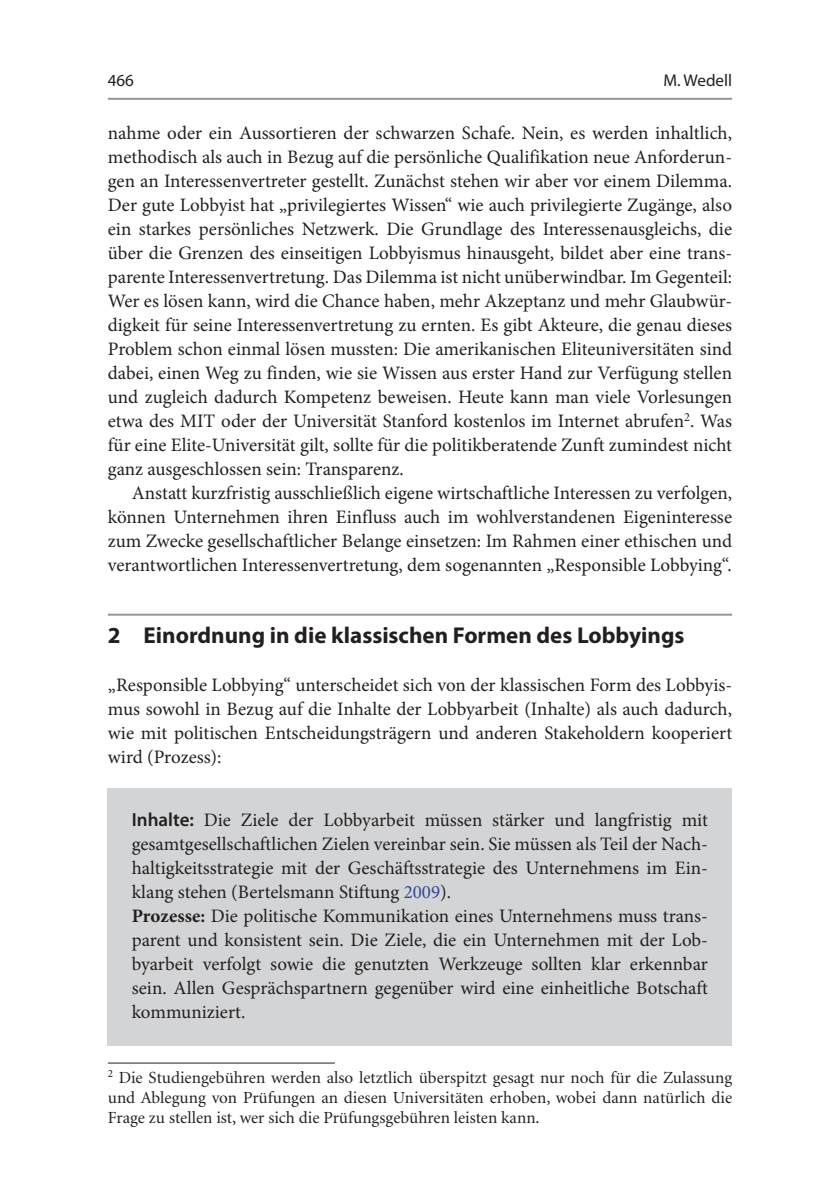
<style>
.page{position:relative;width:840px;height:1191px;background:#fff}
.page>*{position:absolute;margin:0;border:0;box-sizing:border-box;transform-origin:0 0}
.t1{font:700 23px "Myriad Pro";color:#231f20}
.t2{font:19px/24px "Minion Pro";color:#231f20;text-align:justify}
.t3{font:17px/20px "Minion";color:#231f20;text-align:justify}
.t4{font:17px "Myriad Pro";color:#231f20}
.s1{font-family:"Myriad Pro";font-weight:600}
.s2{color:#324a97}
.s3{font-weight:700}
</style>
<div class="page">
<hr style="left:108px;top:98px;width:623px;height:2px;background:#949699">
<hr style="left:108px;top:613px;width:623px;height:2px;background:#949699">
<hr style="left:108px;top:1062px;width:226px;height:1px;background:#231f20">
<div style="left:108px;top:788px;width:623px;height:257px;background:#d2d4d5"></div>
<p class="t4" style="left:108px;top:70px;width:28px">466</p>
<p class="t4" style="left:663px;top:70px;width:70px">M. Wedell</p>
<p class="t2" style="left:108px;top:121px;width:625px">nahme oder ein Aussortieren der schwarzen Schafe. Nein, es werden inhaltlich, methodisch als auch in Bezug auf die persönliche Qualifikation neue Anforderun&shy;gen an Interessenvertreter gestellt. Zunächst stehen wir aber vor einem Dilemma.<br>Der gute Lobbyist hat „privilegiertes Wissen“ wie auch privilegierte Zugänge, also ein starkes persönliches Netzwerk. Die Grundlage des Interessenausgleichs, die über die Grenzen des einseitigen Lobbyismus hinausgeht, bildet aber eine trans&shy;parente Interessenvertretung. Das Dilemma ist nicht unüberwindbar. Im Gegenteil:<br>Wer es lösen kann, wird die Chance haben, mehr Akzeptanz und mehr Glaubwür&shy;digkeit für seine Interessenvertretung zu ernten. Es gibt Akteure, die genau dieses Problem schon einmal lösen mussten: Die amerikanischen Eliteuniversitäten sind dabei, einen Weg zu finden, wie sie Wissen aus erster Hand zur Verfügung stellen und zugleich dadurch Kompetenz beweisen. Heute kann man viele Vorlesungen etwa des MIT oder der Universität Stanford kostenlos im Internet abrufen<sup>2</sup>. Was für eine Elite-Universität gilt, sollte für die politikberatende Zunft zumindest nicht ganz ausgeschlossen sein: Transparenz.</p>
<p class="t2" style="left:108px;top:481px;width:625px;text-indent:24px">Anstatt kurzfristig ausschließlich eigene wirtschaftliche Interessen zu verfolgen, können Unternehmen ihren Einfluss auch im wohlverstandenen Eigeninteresse zum Zwecke gesellschaftlicher Belange einsetzen: Im Rahmen einer ethischen und verantwortlichen Interessenvertretung, dem sogenannten „Responsible Lobbying“.</p>
<p class="t1" style="left:108px;top:620px;width:578px">2 Einordnung in die klassischen Formen des Lobbyings</p>
<p class="t2" style="left:108px;top:673px;width:625px">„Responsible Lobbying“ unterscheidet sich von der klassischen Form des Lobbyis&shy;mus sowohl in Bezug auf die Inhalte der Lobbyarbeit (Inhalte) als auch dadurch, wie mit politischen Entscheidungsträgern und anderen Stakeholdern kooperiert wird (Prozess):</p>
<p class="t2" style="left:132px;top:808px;width:577px;text-align:left"><span class="s1">Inhalte:</span> Die Ziele der Lobbyarbeit müssen stärker und langfristig mit gesamtgesellschaftlichen Zielen vereinbar sein. Sie müssen als Teil der Nach&shy;haltigkeitsstrategie mit der Geschäftsstrategie des Unternehmens im Ein&shy;klang stehen (Bertelsmann Stiftung <span class="s2">2009</span>).<br><span class="s3">Prozesse:</span> Die politische Kommunikation eines Unternehmens muss trans&shy;parent und konsistent sein. Die Ziele, die ein Unternehmen mit der Lob&shy;byarbeit verfolgt sowie die genutzten Werkzeuge sollten klar erkennbar sein. Allen Gesprächspartnern gegenüber wird eine einheitliche Botschaft kommuniziert.</p>
<p class="t3" style="left:108px;top:1068px;width:625px"><sup>2</sup> Die Studiengebühren werden also letztlich überspitzt gesagt nur noch für die Zulassung und Ablegung von Prüfungen an diesen Universitäten erhoben, wobei dann natürlich die Frage zu stellen ist, wer sich die Prüfungsgebühren leisten kann.</p>
</div>
